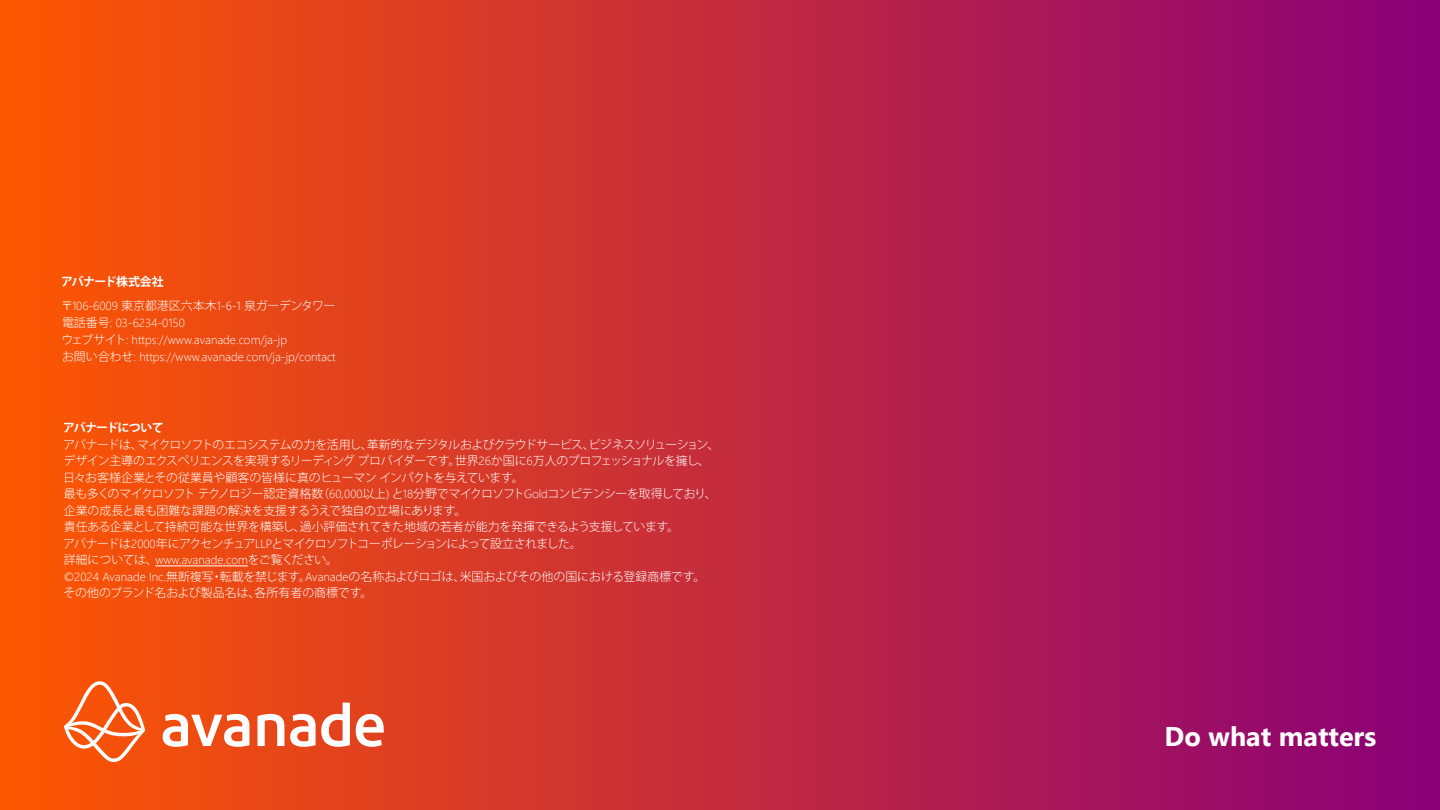
<style>
.page{position:relative;width:1440px;height:810px;background:#fff}
.page>*{position:absolute;margin:0;border:0;box-sizing:border-box;transform-origin:0 0}
.t1{font:700 27px "Segoe UI";color:#fff}
.t2{font:300 11.93px/16.5px "Koz Go Pr 6 N";letter-spacing:-.03em;color:#fff}
.t3{font:300 11.93px/17px "Segoe UI";color:#fff}
.t4{font:300 11.93px/24.1px "Koz Go Pr 6 N";letter-spacing:-.005em;color:#fff}
.t5{font:700 11.93px "Koz Go Pr 6 N";letter-spacing:-.06em;color:#fff}
.s1{font-weight:700}
.s2{font-family:"Segoe UI"}
.s3{font-family:"Koz Go Pr 6 N"}
</style>
<div class="page">
<div style="left:0;top:0;width:1440px;height:810px;background:linear-gradient(to right,#fe5701,#890078)"></div>
<hr style="left:155px;top:566px;width:93px;height:1px;background:#fff">
<svg style="left:163px;top:714px;width:86px;height:33px"></svg>
<svg style="left:257px;top:714px;width:27px;height:32px"></svg>
<svg style="left:290px;top:703px;width:60px;height:44px"></svg>
<svg style="left:356px;top:714px;width:28px;height:33px"></svg>
<svg style="left:64px;top:681px;width:81px;height:81px"></svg>
<p class="t4" style="left:61px;top:270px;width:276px"><span class="s1">アバナード株式会社<br></span>〒<span class="s2">106-6009</span> 東京都港区六本木<span class="s2">1-6-1</span> 泉ガーデンタワー</p>
<p class="t3" style="left:61px;top:313px;width:276px"><span class="s3">電話番号</span>: 03-6234-0150<br><span class="s3">ウェブサイト</span>: https://www.avanade.com/ja-jp<br><span class="s3">お問い合わせ</span>: https://www.avanade.com/ja-jp/contact</p>
<p class="t5" style="left:63px;top:421px;width:102px">アバナードについて</p>
<p class="t2" style="left:63px;top:436px;width:658px">アバナードは、マイクロソフトのエコシステムの力を活用し、革新的なデジタルおよびクラウドサービス、ビジネスソリューション、デザイン主導のエクスペリエンスを実現するリーディングプロバイダーです。世界<span class="s2">26</span>か国に<span class="s2">6</span>万人のプロフェッショナルを擁し、日々お客様企業とその従業員や顧客の皆様に真のヒューマンインパクトを与えています。<br>最も多くのマイクロソフトテクノロジー認定資格数（<span class="s2">60,000</span>以上<span class="s2">)</span> と<span class="s2">18</span>分野でマイクロソフト<span class="s2">Gold</span>コンピテンシーを取得しており、企業の成長と最も困難な課題の解決を支援するうえで独自の立場にあります。<br>責任ある企業として持続可能な世界を構築し、過小評価されてきた地域の若者が能力を発揮できるよう支援しています。<br>アバナードは<span class="s2">2000</span>年にアクセンチュア<span class="s2">LLP</span>とマイクロソフトコーポレーションによって設立されました。<br>詳細については、<span class="s2">www.avanade.com</span>をご覧ください。<br><span class="s2">©2024 Avanade Inc.</span>無断複写・転載を禁じます。<span class="s2">Avanade</span>の名称およびロゴは、米国およびその他の国における登録商標です。その他のブランド名および製品名は、各所有者の商標です。</p>
<h1 class="t1" style="left:1165px;top:717px;width:213px">Do what matters</h1>
</div>
